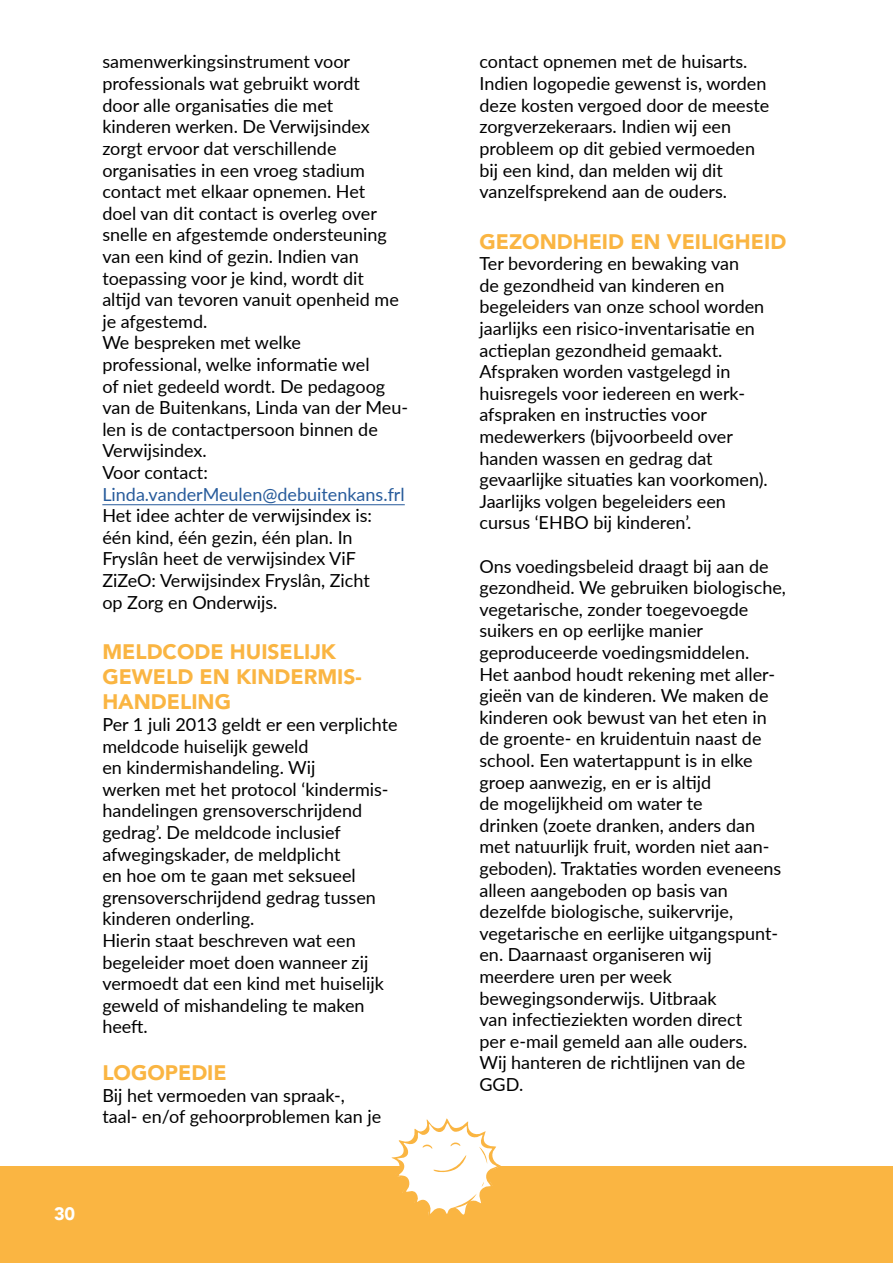
<style>
.page{position:relative;width:893px;height:1263px;background:#fff}
.page>*{position:absolute;margin:0;border:0;box-sizing:border-box;transform-origin:0 0}
.t1{font:900 21px/25.2px "Avenir";color:#fab542}
.t2{font:18px/21.6px "Lato";color:#000}
.t3{font:18px "Lato";color:#275b9b}
.t4{font:900 18px "Avenir";color:#fff}
</style>
<div class="page">
<div style="left:0;top:1166px;width:893px;height:97px;background:#fab542"></div>
<svg style="left:391px;top:1118px;width:110px;height:97px"></svg>
<hr style="left:102px;top:504px;width:303px;height:1px;background:#275b9b">
<p class="t2" style="left:102px;top:50px;width:307px">samenwerkingsinstrument voor professionals wat gebruikt wordt<br>door alle organisaties die met<br>kinderen werken. De Verwijsindex zorgt ervoor dat verschillende organisaties in een vroeg stadium contact met elkaar opnemen. Het<br>doel van dit contact is overleg over snelle en afgestemde ondersteuning van een kind of gezin. Indien van toepassing voor je kind, wordt dit<br>altijd van tevoren vanuit openheid me je afgestemd.<br>We bespreken met welke<br>professional, welke informatie wel<br>of niet gedeeld wordt. De pedagoog van de Buitenkans, Linda van der Meu&shy;len is de contactpersoon binnen de<br>Verwijsindex.<br>Voor contact:</p>
<p class="t3" style="left:102px;top:481px;width:304px">Linda.vanderMeulen@debuitenkans.frl</p>
<p class="t2" style="left:102px;top:504px;width:271px">Het idee achter de verwijsindex is: één kind, één gezin, één plan. In<br>Fryslân heet de verwijsindex ViF<br>ZiZeO: Verwijsindex Fryslân, Zicht op Zorg en Onderwijs.</p>
<p class="t1" style="left:102px;top:638px;width:261px">MELDCODE HUISELIJK<br>GEWELD EN KINDERMIS-<br>HANDELING</p>
<p class="t2" style="left:102px;top:713px;width:297px">Per 1 juli 2013 geldt er een verplichte meldcode huiselijk geweld<br>en kindermishandeling. Wij<br>werken met het protocol ‘kindermis&shy;handelingen grensoverschrijdend gedrag’. De meldcode inclusief afwegingskader, de meldplicht<br>en hoe om te gaan met seksueel grensoverschrijdend gedrag tussen kinderen onderling.<br>Hierin staat beschreven wat een begeleider moet doen wanneer zij vermoedt dat een kind met huiselijk geweld of mishandeling te maken heeft.</p>
<p class="t1" style="left:102px;top:1060px;width:126px">LOGOPEDIE</p>
<p class="t2" style="left:102px;top:1084px;width:280px">Bij het vermoeden van spraak-, taal- en/of gehoorproblemen kan je</p>
<p class="t4" style="left:54px;top:1198px;width:23px">30</p>
<p class="t2" style="left:479px;top:50px;width:291px">contact opnemen met de huisarts.<br>Indien logopedie gewenst is, worden deze kosten vergoed door de meeste zorgverzekeraars. Indien wij een probleem op dit gebied vermoeden bij een kind, dan melden wij dit vanzelfsprekend aan de ouders.</p>
<p class="t1" style="left:479px;top:228px;width:308px">GEZONDHEID EN VEILIGHEID</p>
<p class="t2" style="left:479px;top:252px;width:290px">Ter bevordering en bewaking van<br>de gezondheid van kinderen en begeleiders van onze school worden jaarlijks een risico-inventarisatie en actieplan gezondheid gemaakt.<br>Afspraken worden vastgelegd in huisregels voor iedereen en werk&shy;afspraken en instructies voor medewerkers (bijvoorbeeld over handen wassen en gedrag dat gevaarlijke situaties kan voorkomen).<br>Jaarlijks volgen begeleiders een cursus ‘EHBO bij kinderen’.</p>
<p class="t2" style="left:479px;top:554px;width:308px">Ons voedingsbeleid draagt bij aan de gezondheid. We gebruiken biologische, vegetarische, zonder toegevoegde suikers en op eerlijke manier geproduceerde voedingsmiddelen.<br>Het aanbod houdt rekening met aller&shy;gieën van de kinderen. We maken de kinderen ook bewust van het eten in de groente- en kruidentuin naast de school. Een watertappunt is in elke groep aanwezig, en er is altijd<br>de mogelijkheid om water te<br>drinken (zoete dranken, anders dan met natuurlijk fruit, worden niet aan&shy;geboden). Traktaties worden eveneens alleen aangeboden op basis van dezelfde biologische, suikervrije, vegetarische en eerlijke uitgangspunt&shy;en. Daarnaast organiseren wij meerdere uren per week bewegingsonderwijs. Uitbraak<br>van infectieziekten worden direct<br>per e-mail gemeld aan alle ouders.<br>Wij hanteren de richtlijnen van de GGD.</p>
</div>
